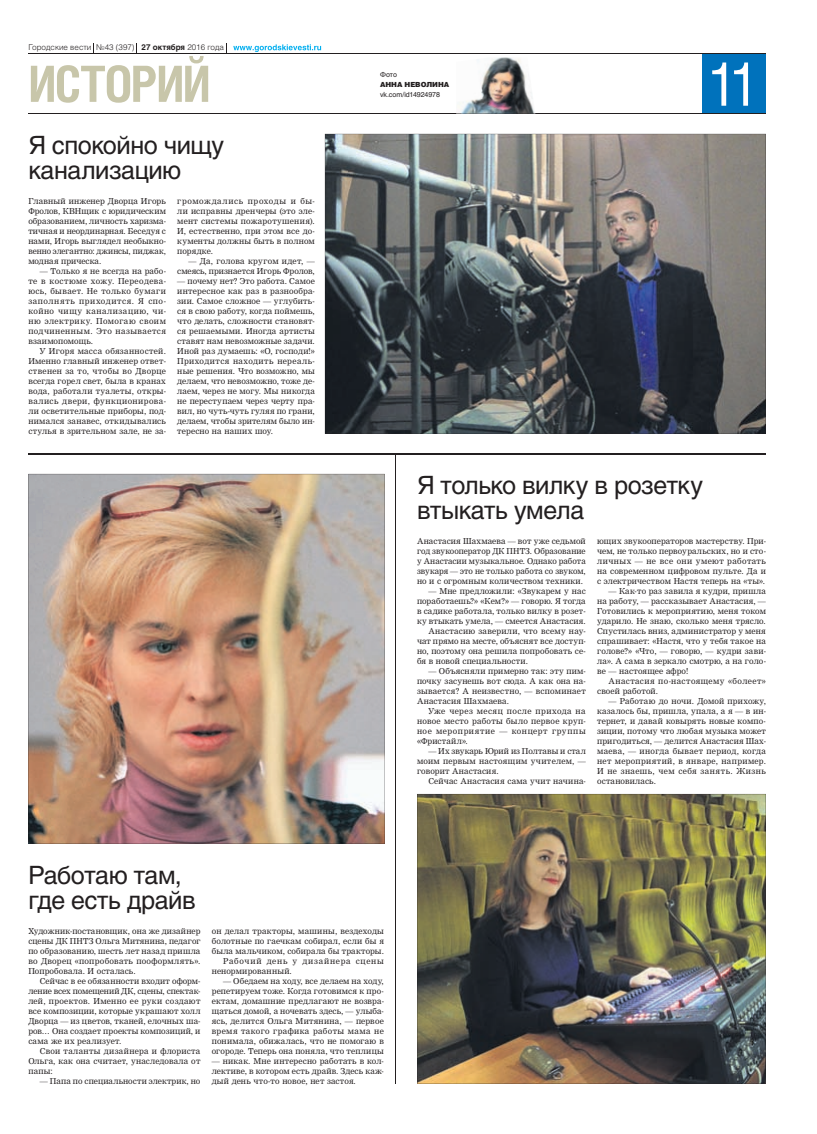
<style>
.page{position:relative;width:817px;height:1134px;background:#fff}
.page>*{position:absolute;margin:0;border:0;box-sizing:border-box;transform-origin:0 0}
.t1{font:60px "Helios Cond";color:#fff}
.t2{font:700 50px "Helios Cond";letter-spacing:-.035em;color:#c8c6aa}
.t3{font:25px/25px "Helios";letter-spacing:-.02em;color:#231f20}
.t4{font:8px/10px "Nimrod Cyr";letter-spacing:.02em;color:#231f20;text-align:justify}
.t5{font:8px "Nimrod Cyr";letter-spacing:.05em;color:#231f20}
.t6{font:8px "Nimrod Cyr";letter-spacing:.04em;color:#231f20}
.t7{font:8px "Nimrod Cyr";letter-spacing:.055em;color:#231f20}
.t8{font:8px "Nimrod Cyr";letter-spacing:.075em;color:#231f20}
.t9{font:300 8px "Helios";color:#231f20}
.t10{font:8px "Nimrod Cyr";letter-spacing:-.01em;color:#231f20}
.t11{font:8px "Nimrod Cyr";letter-spacing:.07em;color:#231f20}
.t12{font:8px "Nimrod Cyr";letter-spacing:.09em;color:#231f20}
.t13{font:8px "Nimrod Cyr";letter-spacing:.045em;color:#231f20}
.t14{font:8px "Nimrod Cyr";letter-spacing:.06em;color:#231f20}
.t15{font:7px/10px "Helios";letter-spacing:-.005em;color:#231f20}
.s1{font-weight:700}
.s2{font-weight:900}
</style>
<div class="page">
<div style="left:702px;top:54px;width:63px;height:60px;background:#0072bc"></div>
<hr style="left:28px;top:114px;width:737px;height:1px;background:#231f20">
<hr style="left:28px;top:54px;width:737px;height:1px;background:#231f20">
<svg style="left:233px;top:44px;width:88px;height:8px"></svg>
<hr style="left:395px;top:454px;width:1px;height:630px;background:#231f20">
<hr style="left:28px;top:454px;width:737px;height:1px;background:#231f20">
<svg style="left:325px;top:134px;width:440px;height:300px;background:#5c5f61"></svg>
<img style="left:28px;top:474px;width:356px;height:370px">
<img style="left:417px;top:794px;width:348px;height:290px">
<img style="left:456px;top:57px;width:79px;height:58px">
<p class="t9" style="left:28px;top:45px;width:197px">Городские вести №43 (397) <span class="s1">27 октября</span> 2016 года</p>
<p class="t2" style="left:28px;top:66px;width:184px">ИСТОРИЙ</p>
<p class="t3" style="left:28px;top:135px;width:197px">Я спокойно чищу канализацию</p>
<p class="t4" style="left:28px;top:196px;width:139px">Главный инженер Дворца Игорь Фролов, КВНщик с юридическим образованием, личность харизма&shy;тичная и неординарная. Беседуя с нами, Игорь выглядел необыкно&shy;венно элегантно: джинсы, пиджак, модная прическа.</p>
<p class="t4" style="left:40px;top:266px;width:128px">— Только я не всегда на рабо-</p>
<p class="t13" style="left:28px;top:278px;width:139px">те в костюме хожу. Переодева-</p>
<p class="t5" style="left:28px;top:288px;width:139px">юсь, бывает. Не только бумаги</p>
<p class="t8" style="left:28px;top:298px;width:139px">заполнять приходится. Я спо-</p>
<p class="t8" style="left:28px;top:308px;width:139px">койно чищу канализацию, чи-</p>
<p class="t7" style="left:28px;top:318px;width:139px">ню электрику. Помогаю своим</p>
<p class="t14" style="left:28px;top:328px;width:139px">подчиненным. Это называется</p>
<p class="t4" style="left:28px;top:336px;width:66px">взаимопомощь.</p>
<p class="t6" style="left:40px;top:348px;width:128px">У Игоря масса обязанностей.</p>
<p class="t4" style="left:28px;top:356px;width:139px">Именно главный инженер ответ-</p>
<p class="t6" style="left:28px;top:368px;width:139px">ственен за то, чтобы во Дворце</p>
<p class="t4" style="left:28px;top:376px;width:139px">всегда горел свет, была в кранах</p>
<p class="t4" style="left:28px;top:386px;width:139px">вода, работали туалеты, откры-</p>
<p class="t7" style="left:28px;top:398px;width:139px">вались двери, функционирова-</p>
<p class="t4" style="left:28px;top:406px;width:139px">ли осветительные приборы, под-</p>
<p class="t4" style="left:28px;top:416px;width:139px">нимался занавес, откидывались</p>
<p class="t4" style="left:28px;top:426px;width:139px">стулья в зрительном зале, не за-</p>
<p class="t4" style="left:177px;top:196px;width:139px">громождались проходы и бы&shy;ли исправны дренчеры (это эле&shy;мент системы пожаротушения).<br>И, естественно, при этом все до&shy;кументы должны быть в полном порядке.</p>
<p class="t4" style="left:177px;top:256px;width:139px;text-align:right">— Да, голова кругом идет, — смеясь, признается Игорь Фролов,</p>
<p class="t4" style="left:177px;top:276px;width:139px">— почему нет? Это работа. Самое интересное как раз в разнообра&shy;зии. Самое сложное — углубить&shy;ся в свою работу, когда поймешь, что делать, сложности становят&shy;ся решаемыми. Иногда артисты ставят нам невозможные задачи.<br>Иной раз думаешь: «О, господи!» Приходится находить нереаль&shy;ные решения. Что возможно, мы делаем, что невозможно, тоже де&shy;лаем, через не могу. Мы никогда не переступаем через черту пра&shy;вил, но чуть-чуть гуляя по грани, делаем, чтобы зрителям было ин&shy;тересно на наших шоу.</p>
<p class="t15" style="left:380px;top:70px;width:71px">Фото<br><span class="s2">АННА НЕВОЛИНА </span>vk.com/id14924978</p>
<p class="t1" style="left:707px;top:63px;width:52px">11</p>
<p class="t3" style="left:417px;top:475px;width:287px">Я только вилку в розетку втыкать умела</p>
<p class="t4" style="left:417px;top:536px;width:170px">Анастасия Шахмаева — вот уже седьмой год звукооператор ДК ПНТЗ. Образование у Анастасии музыкальное. Однако работа звукаря — это не только работа со звуком, но и с огромным количеством техники.</p>
<p class="t4" style="left:428px;top:586px;width:159px">— Мне предложили: «Звукарем у нас</p>
<p class="t4" style="left:417px;top:596px;width:170px">поработаешь?» «Кем?» — говорю. Я тогда</p>
<p class="t4" style="left:417px;top:606px;width:170px">в садике работала, только вилку в розет-</p>
<p class="t4" style="left:417px;top:616px;width:170px">ку втыкать умела, — смеется Анастасия.</p>
<p class="t4" style="left:428px;top:626px;width:159px">Анастасию заверили, что всему нау-</p>
<p class="t4" style="left:417px;top:636px;width:170px">чат прямо на месте, объяснят все доступ-</p>
<p class="t4" style="left:417px;top:646px;width:170px">но, поэтому она решила попробовать се-</p>
<p class="t4" style="left:417px;top:656px;width:112px">бя в новой специальности.</p>
<p class="t4" style="left:428px;top:666px;width:159px">— Объясняли примерно так: эту пим-</p>
<p class="t4" style="left:417px;top:676px;width:170px">почку засунешь вот сюда. А как она на-</p>
<p class="t4" style="left:417px;top:686px;width:170px">зывается? А неизвестно, — вспоминает</p>
<p class="t4" style="left:417px;top:696px;width:93px">Анастасия Шахмаева.</p>
<p class="t5" style="left:428px;top:708px;width:159px">Уже через месяц после прихода на</p>
<p class="t4" style="left:417px;top:716px;width:170px">новое место работы было первое круп-</p>
<p class="t11" style="left:417px;top:728px;width:170px">ное мероприятие — концерт группы</p>
<p class="t4" style="left:417px;top:736px;width:52px">«Фристайл».</p>
<p class="t4" style="left:428px;top:746px;width:159px">— Их звукарь Юрий из Полтавы и стал</p>
<p class="t6" style="left:417px;top:758px;width:170px">моим первым настоящим учителем, —</p>
<p class="t4" style="left:417px;top:766px;width:83px">говорит Анастасия.</p>
<p class="t4" style="left:428px;top:776px;width:159px">Сейчас Анастасия сама учит начина-</p>
<p class="t4" style="left:597px;top:536px;width:170px">ющих звукооператоров мастерству. При&shy;чем, не только первоуральских, но и сто&shy;личных — не все они умеют работать на современном цифровом пульте. Да и с электричеством Настя теперь на «ты».</p>
<p class="t4" style="left:608px;top:586px;width:159px">— Как-то раз завила я кудри, пришла</p>
<p class="t4" style="left:597px;top:596px;width:170px">на работу, — рассказывает Анастасия, —</p>
<p class="t4" style="left:597px;top:606px;width:170px">Готовились к мероприятию, меня током</p>
<p class="t4" style="left:597px;top:616px;width:170px">ударило. Не знаю, сколько меня трясло.</p>
<p class="t4" style="left:597px;top:626px;width:170px">Спустилась вниз, администратор у меня</p>
<p class="t4" style="left:597px;top:636px;width:170px">спрашивает: «Настя, что у тебя такое на</p>
<p class="t4" style="left:597px;top:646px;width:170px">голове?» «Что, — говорю, — кудри зави-</p>
<p class="t4" style="left:597px;top:656px;width:170px">ла». А сама в зеркало смотрю, а на голо-</p>
<p class="t4" style="left:597px;top:666px;width:93px">ве — настоящее афро!</p>
<p class="t5" style="left:608px;top:678px;width:159px">Анастасия по-настоящему «болеет»</p>
<p class="t4" style="left:597px;top:686px;width:62px">своей работой.</p>
<p class="t4" style="left:597px;top:696px;width:170px;text-indent:11px">— Работаю до ночи. Домой прихожу, казалось бы, пришла, упала, а я — в ин&shy;тернет, и давай ковырять новые компо&shy;зиции, потому что любая музыка может пригодиться, — делится Анастасия Шах&shy;маева, — иногда бывает период, когда нет мероприятий, в январе, например.<br>И не знаешь, чем себя занять. Жизнь остановилась.</p>
<p class="t3" style="left:28px;top:865px;width:169px">Работаю там, где есть драйв</p>
<p class="t4" style="left:28px;top:926px;width:173px">Художник-постановщик, она же дизайнер</p>
<p class="t4" style="left:28px;top:936px;width:173px">сцены ДК ПНТЗ Ольга Митянина, педагог</p>
<p class="t4" style="left:28px;top:946px;width:173px">по образованию, шесть лет назад пришла</p>
<p class="t4" style="left:28px;top:956px;width:173px">во Дворец «попробовать пооформлять».</p>
<p class="t4" style="left:28px;top:966px;width:109px">Попробовала. И осталась.</p>
<p class="t4" style="left:40px;top:976px;width:162px">Сейчас в ее обязанности входит оформ-</p>
<p class="t10" style="left:28px;top:988px;width:173px">ление всех помещений ДК, сцены, спектак-</p>
<p class="t4" style="left:28px;top:996px;width:173px">лей, проектов. Именно ее руки создают</p>
<p class="t4" style="left:28px;top:1006px;width:173px">все композиции, которые украшают холл</p>
<p class="t4" style="left:28px;top:1016px;width:173px">Дворца — из цветов, тканей, елочных ша-</p>
<p class="t4" style="left:28px;top:1026px;width:173px">ров… Она создает проекты композиций, и</p>
<p class="t4" style="left:28px;top:1036px;width:94px">сама же их реализует.</p>
<p class="t4" style="left:40px;top:1046px;width:162px">Свои таланты дизайнера и флориста</p>
<p class="t4" style="left:28px;top:1056px;width:173px">Ольга, как она считает, унаследовала от</p>
<p class="t4" style="left:28px;top:1066px;width:26px">папы:</p>
<p class="t4" style="left:40px;top:1076px;width:162px">— Папа по специальности электрик, но</p>
<p class="t4" style="left:212px;top:926px;width:173px">он делал тракторы, машины, вездеходы</p>
<p class="t4" style="left:212px;top:936px;width:173px">болотные по гаечкам собирал, если бы я</p>
<p class="t4" style="left:212px;top:946px;width:174px">была мальчиком, собирала бы тракторы.</p>
<p class="t12" style="left:223px;top:958px;width:162px">Рабочий день у дизайнера сцены</p>
<p class="t4" style="left:212px;top:966px;width:81px">ненормированный.</p>
<p class="t4" style="left:212px;top:976px;width:173px;text-indent:11px">— Обедаем на ходу, все делаем на ходу, репетируем тоже. Когда готовимся к про&shy;ектам, домашние предлагают не возвра&shy;щаться домой, а ночевать здесь, — улыба&shy;ясь, делится Ольга Митянина, — первое время такого графика работы мама не понимала, обижалась, что не помогаю в огороде. Теперь она поняла, что теплицы</p>
<p class="t4" style="left:212px;top:1056px;width:173px">— никак. Мне интересно работать в кол&shy;лективе, в котором есть драйв. Здесь каж&shy;дый день что-то новое, нет застоя.</p>
</div>
